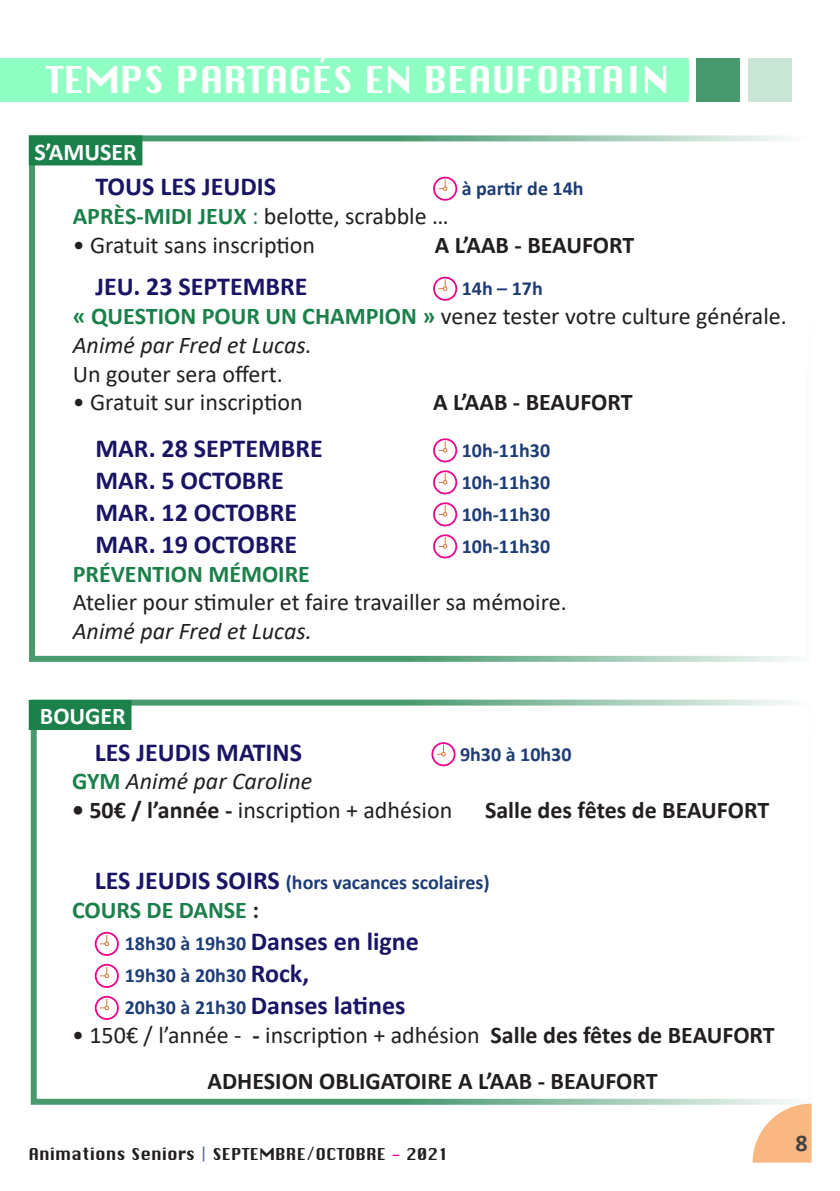
<style>
.page{position:relative;width:840px;height:1191px;background:#fff}
.page>*{position:absolute;margin:0;border:0;box-sizing:border-box;transform-origin:0 0}
.t1{font:36px "Chicago";letter-spacing:-.01em;color:#fff}
.titre_secondaire{font:700 26px "Calibri";color:#1a1465}
.t2{font:24px/28.8px "Calibri";color:#231f20}
.t3{font:700 24px "Calibri";color:#231f20}
.t4{font:italic 24px "Calibri";color:#231f20}
.t5{font:700 24px "Calibri";color:#1b804a}
.t6{font:700 24px "Calibri";color:#fff}
.t7{font:700 24px "Calibri";color:#434346}
.titre_secondaire-2{font:700 20px "Calibri";color:#1d3d76}
.t8{font:16px "Chicago";color:#231f20}
.s1{font-weight:700;color:#1b804a}
.s2{color:#1b804a}
.s3{font-style:italic}
.s4{font-weight:700;font-style:normal;color:#1b804a}
.s5{font-weight:700}
.s6{font-size:26px;color:#1a1465}
.s7{color:#231f20}
.s8{font-size:20px;color:#1d3d76}
.s9{color:#4d60a2}
.s10{color:#ed028c}
</style>
<div class="page">
<svg style="left:752px;top:1104px;width:59px;height:59px"></svg>
<div style="left:0;top:58px;width:688px;height:44px;background:#8fffc3"></div>
<div style="left:747px;top:58px;width:44px;height:44px;background:#c8e5d5"></div>
<div style="left:695px;top:58px;width:44px;height:44px;background:#48996e"></div>
<div style="left:29px;top:135px;width:782px;height:527px;border:6px solid #1b804a"></div>
<div style="left:29px;top:135px;width:113px;height:30px;background:#1b804a"></div>
<svg style="left:433px;top:177px;width:24px;height:24px"></svg>
<svg style="left:433px;top:277px;width:24px;height:24px"></svg>
<svg style="left:433px;top:438px;width:24px;height:24px"></svg>
<svg style="left:433px;top:470px;width:24px;height:24px"></svg>
<svg style="left:433px;top:502px;width:24px;height:24px"></svg>
<svg style="left:433px;top:534px;width:24px;height:24px"></svg>
<div style="left:31px;top:699px;width:782px;height:405px;border:6px solid #1b804a"></div>
<div style="left:29px;top:700px;width:102px;height:30px;background:#1b804a"></div>
<svg style="left:431px;top:742px;width:24px;height:24px"></svg>
<svg style="left:95px;top:932px;width:24px;height:24px"></svg>
<svg style="left:95px;top:964px;width:24px;height:24px"></svg>
<svg style="left:95px;top:996px;width:24px;height:24px"></svg>
<p class="t1" style="left:46px;top:57px;width:624px">TEMPS PARTAGÉS EN BEAUFORTAIN</p>
<p class="t6" style="left:34px;top:135px;width:104px">S’AMUSER</p>
<p class="titre_secondaire" style="left:95px;top:168px;width:182px">TOUS LES JEUDIS</p>
<p class="titre_secondaire-2" style="left:461px;top:174px;width:123px">à partir de 14h</p>
<p class="t2" style="left:73px;top:201px;width:377px"><span class="s1">APRÈS-MIDI JEUX</span> <span class="s2">:</span> belotte, scrabble …</p>
<p class="t2" style="left:73px;top:230px;width:244px">• Gratuit sans inscription</p>
<p class="t3" style="left:434px;top:228px;width:201px">A L’AAB - BEAUFORT</p>
<p class="titre_secondaire" style="left:95px;top:268px;width:213px">JEU. 23 SEPTEMBRE</p>
<p class="titre_secondaire-2" style="left:461px;top:274px;width:83px">14h – 17h</p>
<p class="t2" style="left:73px;top:301px;width:715px"><span class="s1">« QUESTION POUR UN CHAMPION »</span> venez tester votre culture générale.<br><span class="s3">Animé par Fred et Lucas.</span></p>
<p class="t2" style="left:73px;top:358px;width:211px">Un gouter sera offert.</p>
<p class="t2" style="left:73px;top:387px;width:231px">• Gratuit sur inscription</p>
<p class="t3" style="left:433px;top:385px;width:201px">A L’AAB - BEAUFORT</p>
<p class="titre_secondaire" style="left:95px;top:430px;width:229px">MAR. 28 SEPTEMBRE</p>
<p class="titre_secondaire-2" style="left:461px;top:436px;width:90px">10h-11h30</p>
<p class="titre_secondaire" style="left:95px;top:462px;width:190px">MAR. 5 OCTOBRE</p>
<p class="titre_secondaire-2" style="left:461px;top:468px;width:90px">10h-11h30</p>
<p class="titre_secondaire" style="left:95px;top:494px;width:203px">MAR. 12 OCTOBRE</p>
<p class="titre_secondaire-2" style="left:461px;top:500px;width:90px">10h-11h30</p>
<p class="titre_secondaire" style="left:95px;top:526px;width:203px">MAR. 19 OCTOBRE</p>
<p class="titre_secondaire-2" style="left:461px;top:532px;width:90px">10h-11h30</p>
<p class="t5" style="left:73px;top:556px;width:238px">PRÉVENTION MÉMOIRE</p>
<p class="t2" style="left:73px;top:587px;width:495px">Atelier pour stimuler et faire travailler sa mémoire.</p>
<p class="t4" style="left:73px;top:614px;width:240px">Animé par Fred et Lucas.</p>
<p class="t6" style="left:40px;top:699px;width:87px">BOUGER</p>
<p class="titre_secondaire" style="left:95px;top:733px;width:209px">LES JEUDIS MATINS</p>
<p class="titre_secondaire-2" style="left:460px;top:740px;width:113px">9h30 à 10h30</p>
<p class="t4" style="left:72px;top:764px;width:241px"><span class="s4">GYM</span> Animé par Caroline</p>
<p class="t2" style="left:72px;top:795px;width:381px"><span class="s5">• 50€ / l’année -</span> inscription + adhésion</p>
<p class="t3" style="left:484px;top:793px;width:285px">Salle des fêtes de BEAUFORT</p>
<p class="titre_secondaire-2" style="left:95px;top:868px;width:396px"><span class="s6">LES JEUDIS SOIRS</span> (hors vacances scolaires)</p>
<p class="t5" style="left:72px;top:893px;width:188px">COURS DE DANSE <span class="s7">:</span></p>
<p class="titre_secondaire" style="left:125px;top:923px;width:295px"><span class="s8">18h30 à 19h30</span> Danses en ligne</p>
<p class="titre_secondaire-2" style="left:125px;top:961px;width:186px">19h30 à 20h30 <span class="s6">Rock,</span></p>
<p class="titre_secondaire" style="left:125px;top:987px;width:282px"><span class="s8">20h30 à 21h30</span> Danses latines</p>
<p class="t2" style="left:72px;top:1020px;width:703px">• 150€ / l’année - <span class="s5">-</span> inscription + adhésion <span class="s5">Salle des fêtes de BEAUFORT</span></p>
<p class="t3" style="left:207px;top:1063px;width:451px">ADHESION OBLIGATOIRE A L’AAB - BEAUFORT</p>
<p class="t8" style="left:28px;top:1143px;width:422px">Animations Seniors <span class="s9">|</span> SEPTEMBRE/OCTOBRE <span class="s10">-</span> 2021</p>
<p class="t7" style="left:795px;top:1126px;width:14px">8</p>
</div>
